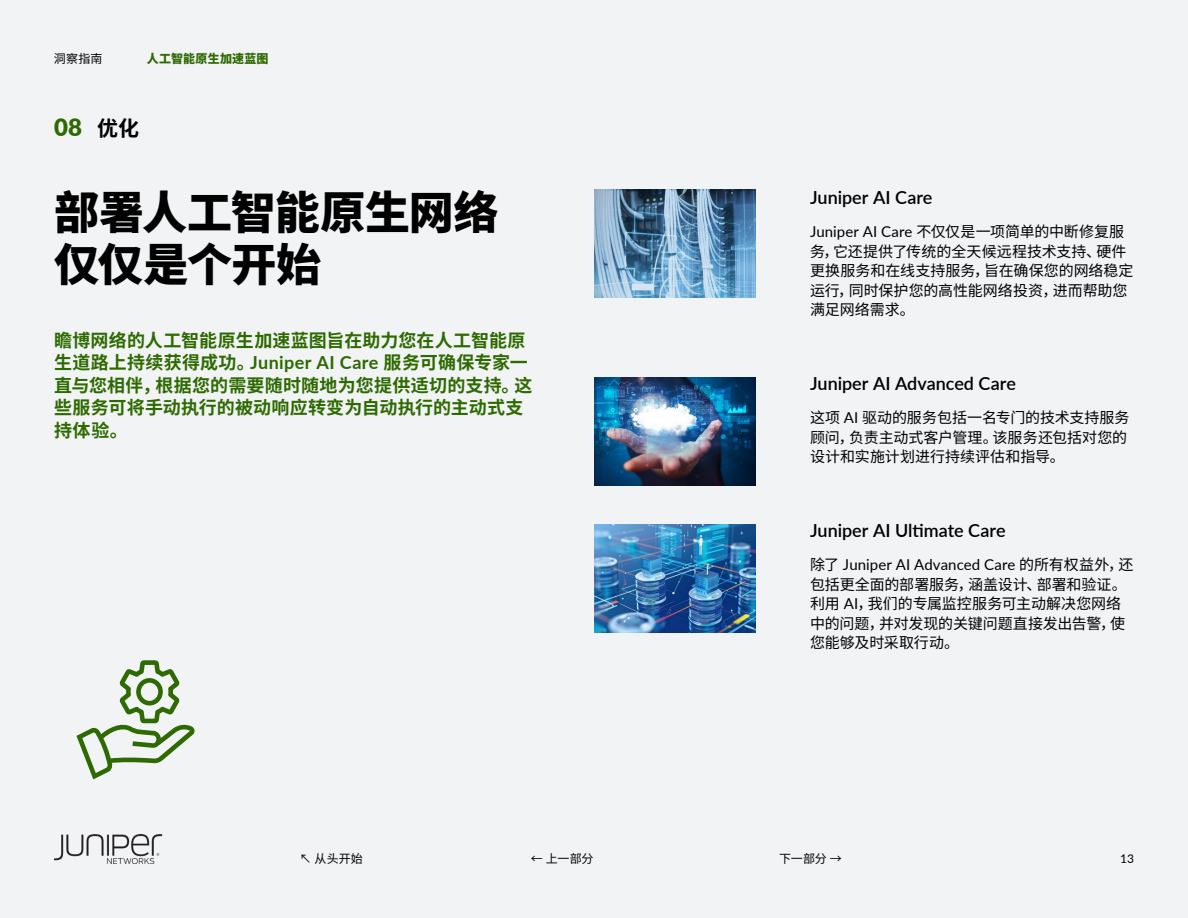
<style>
.page{position:relative;width:1188px;height:918px;background:#f1f3f4}
.page>*{position:absolute;margin:0;border:0;box-sizing:border-box;transform-origin:0 0}
.t1{font:800 45px/52.5px "Source Han Sans CN";letter-spacing:-.01em;color:#000}
.t2{font:900 24px "Lato";color:#2d6a00}
.t3{font:700 18px/22.5px "Source Han Sans CN";letter-spacing:.01em;color:#2d6a00}
.t4{font:600 18px "Lato";color:#000}
.t5{font:15px/19.5px "Source Han Sans CN";letter-spacing:-.005em;color:#000}
.t6{font:15px "Lato";letter-spacing:.005em;color:#000}
.t7{font:12px "Source Han Sans CN";letter-spacing:.005em;color:#000}
.t8{font:800 12px "Source Han Sans CN";letter-spacing:.015em;color:#2d6a00}
.t9{font:12px "Lato";color:#000}
.s1{font-family:"Source Han Sans CN";font-weight:700;font-size:21px;color:#000}
.s2{font-family:"Lato"}
.s3{font-family:"Source Han Sans CN"}
</style>
<div class="page">
<img style="left:54px;top:835px;width:109px;height:29px">
<img style="left:594px;top:190px;width:162px;height:108px">
<img style="left:594px;top:377px;width:162px;height:108px">
<img style="left:594px;top:524px;width:162px;height:108px">
<svg style="left:76px;top:660px;width:119px;height:119px"></svg>
<p class="t7" style="left:54px;top:52px;width:50px">洞察指南</p>
<p class="t8" style="left:147px;top:52px;width:123px">人工智能原生加速蓝图</p>
<h2 class="t2" style="left:54px;top:109px;width:87px">08 <span class="s1">优化</span></h2>
<h1 class="t1" style="left:54px;top:187px;width:446px">部署人工智能原生网络仅仅是个开始</h1>
<p class="t3" style="left:54px;top:329px;width:480px">瞻博网络的人工智能原生加速蓝图旨在助力您在人工智能原生道路上持续获得成功。<span class="s2">Juniper AI Care</span> 服务可确保专家一直与您相伴，根据您的需要随时随地为您提供适切的支持。这些服务可将手动执行的被动响应转变为自动执行的主动式支持体验。</p>
<p class="t4" style="left:810px;top:185px;width:124px">Juniper AI Care</p>
<p class="t5" style="left:810px;top:222px;width:325px"><span class="s2">Juniper AI Care</span> 不仅仅是一项简单的中断修复服务，它还提供了传统的全天候远程技术支持、硬件更换服务和在线支持服务，旨在确保您的网络稳定运行，同时保护您的高性能网络投资，进而帮助您满足网络需求。</p>
<p class="t4" style="left:810px;top:371px;width:208px">Juniper AI Advanced Care</p>
<p class="t5" style="left:810px;top:408px;width:321px">这项 <span class="s2">AI</span> 驱动的服务包括一名专门的技术支持服务顾问，负责主动式客户管理。该服务还包括对您的设计和实施计划进行持续评估和指导。</p>
<p class="t4" style="left:810px;top:518px;width:197px">Juniper AI Ultimate Care</p>
<p class="t6" style="left:810px;top:554px;width:325px"><span class="s3">除了</span> Juniper AI Advanced Care <span class="s3">的所有权益外，还</span></p>
<p class="t5" style="left:810px;top:575px;width:318px">包括更全面的部署服务，涵盖设计、部署和验证。利用 <span class="s2">AI</span>，我们的专属监控服务可主动解决您网络中的问题，并对发现的关键问题直接发出告警，使您能够及时采取行动。</p>
<p class="t7" style="left:299px;top:852px;width:65px">↖ 从头开始</p>
<p class="t7" style="left:531px;top:852px;width:64px">← 上一部分</p>
<p class="t7" style="left:779px;top:852px;width:64px">下一部分 →</p>
<p class="t9" style="left:1120px;top:850px;width:15px">13</p>
</div>
